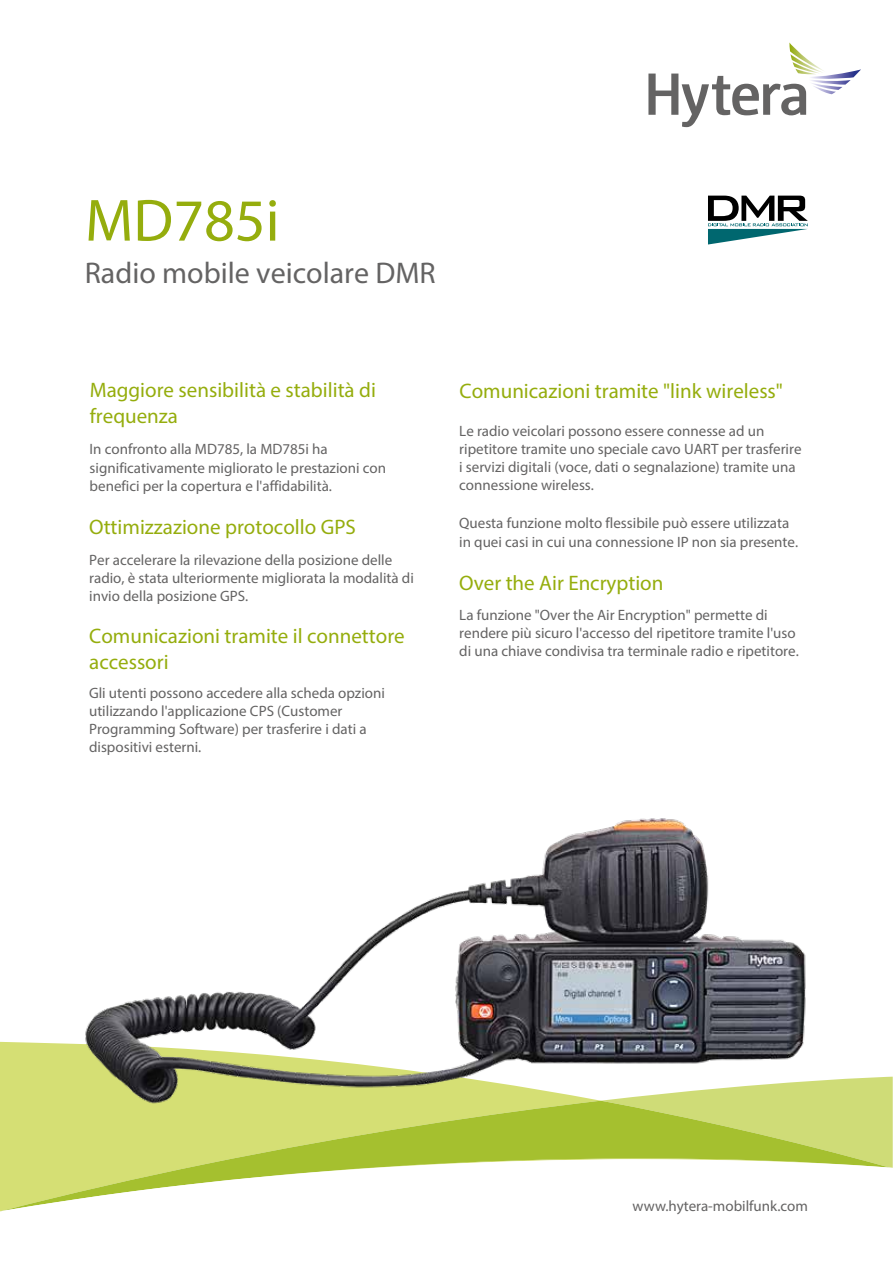
<style>
.page{position:relative;width:893px;height:1263px;background:#fff}
.page>*{position:absolute;margin:0;border:0;box-sizing:border-box;transform-origin:0 0}
.t1{font:60px "Myriad Pro";color:#95ad0d}
.t2{font:30px "Myriad Pro";color:#646363}
.t3{font:21px/26.1px "Myriad Pro";color:#95ad0d}
.t4{font:15px/18px "Myriad Pro";color:#646363}
</style>
<div class="page">
<svg style="left:648px;top:43px;width:213px;height:84px"></svg>
<div style="left:0;top:1042px;width:85px;height:59px;background:#d5df74"></div>
<svg style="left:0;top:1101px;width:890px;height:58px;background:#c0d258"></svg>
<svg style="left:0;top:1159px;width:893px;height:52px"></svg>
<img style="left:85px;top:818px;width:723px;height:288px">
<svg style="left:708px;top:196px;width:100px;height:48px"></svg>
<h1 class="t1" style="left:85px;top:183px;width:196px">MD785i</h1>
<h2 class="t2" style="left:85px;top:255px;width:352px">Radio mobile veicolare DMR</h2>
<h3 class="t3" style="left:90px;top:376px;width:288px">Maggiore sensibilità e stabilità di frequenza</h3>
<p class="t4" style="left:90px;top:440px;width:298px;line-height:18.5px">In confronto alla MD785, la MD785i ha significativamente migliorato le prestazioni con benefici per la copertura e l'affidabilità.</p>
<h3 class="t3" style="left:89px;top:513px;width:268px">Ottimizzazione protocollo GPS</h3>
<p class="t4" style="left:89px;top:550px;width:326px">Per accelerare la rilevazione della posizione delle radio, è stata ulteriormente migliorata la modalità di invio della posizione GPS.</p>
<h3 class="t3" style="left:89px;top:622px;width:317px">Comunicazioni tramite il connettore accessori</h3>
<p class="t4" style="left:89px;top:684px;width:297px">Gli utenti possono accedere alla scheda opzioni utilizzando l'applicazione CPS (Customer Programming Software) per trasferire i dati a dispositivi esterni.</p>
<h3 class="t3" style="left:459px;top:378px;width:325px">Comunicazioni tramite "link wireless"</h3>
<p class="t4" style="left:459px;top:421px;width:344px">Le radio veicolari possono essere connesse ad un ripetitore tramite uno speciale cavo UART per trasferire i servizi digitali (voce, dati o segnalazione) tramite una connessione wireless.</p>
<p class="t4" style="left:459px;top:514px;width:340px;line-height:18.6px">Questa funzione molto flessibile può essere utilizzata in quei casi in cui una connessione IP non sia presente.</p>
<h3 class="t3" style="left:459px;top:570px;width:206px">Over the Air Encryption</h3>
<p class="t4" style="left:459px;top:606px;width:341px">La funzione "Over the Air Encryption" permette di rendere più sicuro l'accesso del ripetitore tramite l'uso di una chiave condivisa tra terminale radio e ripetitore.</p>
<p class="t4" style="left:633px;top:1197px;width:177px">www.hytera-mobilfunk.com</p>
</div>
